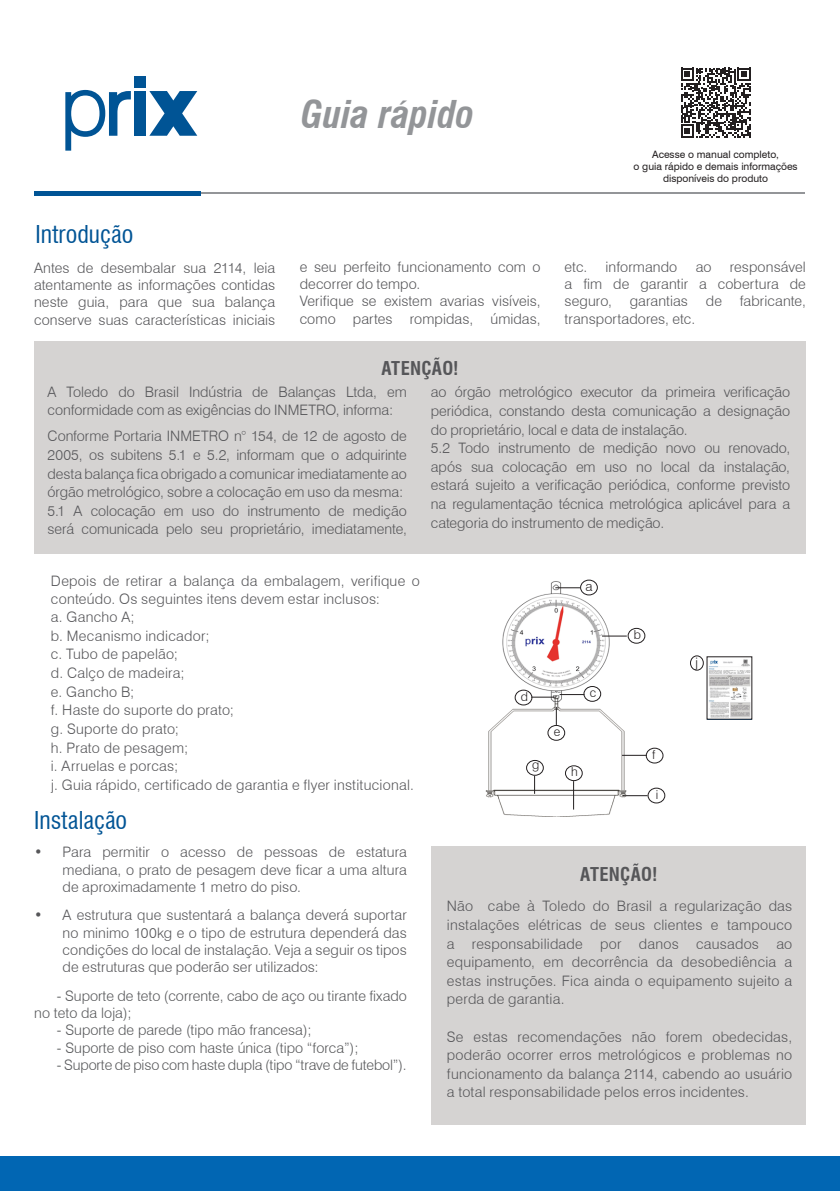
<style>
.page{position:relative;width:840px;height:1191px;background:#fff}
.page>*{position:absolute;margin:0;border:0;box-sizing:border-box;transform-origin:0 0}
.Normal_-_cópia{font:italic 700 condensed 37.4px "Swiss 721 BT";letter-spacing:-.005em;color:#939598}
.SuperTítulo{font:condensed 24px "Swiss 721 BT";color:#005495}
.Título{font:700 condensed 18.6px "Swiss 721 BT";letter-spacing:.01em;color:#565659}
.Texto{font:300 14.4px/18.6px "Swiss 721 BT";letter-spacing:.005em;color:#565659;text-align:justify}
.t1{font:300 14.4px/17.2px "Swiss 721 BT";color:#57585a}
.t2{font:300 13.2px "Swiss 721 BT";color:#231f20}
.t3{font:300 12.4px "Swiss 721 BT";color:#231f20}
.t4{font:10.2px/12.2px "Swiss 721 BT";color:#231f20;text-align:center}
</style>
<div class="page">
<img style="left:485px;top:580px;width:142px;height:237px">
<div style="left:134px;top:91px;width:12px;height:45px;background:#005495"></div>
<div style="left:134px;top:76px;width:12px;height:11px;background:#005495"></div>
<svg style="left:149px;top:91px;width:48px;height:45px"></svg>
<svg style="left:65px;top:90px;width:66px;height:61px"></svg>
<hr style="left:126px;top:192px;width:678px;height:2px;background:#939598">
<hr style="left:34px;top:192px;width:166px;height:4px;background:#005495">
<div style="left:0;top:1157px;width:839px;height:34px;background:#0166b3"></div>
<svg style="left:681px;top:68px;width:69px;height:70px"></svg>
<div style="left:689px;top:655px;width:14px;height:15px;border:1px solid #231f20;border-radius:50%"></div>
<div style="left:627px;top:628px;width:18px;height:15px;border:1px solid #231f20;border-radius:50%"></div>
<div style="left:579px;top:579px;width:18px;height:16px;border:1px solid #231f20;border-radius:50%"></div>
<div style="left:34px;top:341px;width:771px;height:212px;background:#d5d3d2"></div>
<div style="left:431px;top:846px;width:374px;height:279px;background:#d5d3d2"></div>
<img style="left:708px;top:659px;width:41px;height:58px">
<svg style="left:555px;top:587px;width:24px;height:1px"></svg>
<svg style="left:601px;top:635px;width:25px;height:1px"></svg>
<svg style="left:532px;top:694px;width:52px;height:4px"></svg>
<svg style="left:555px;top:707px;width:1px;height:18px"></svg>
<svg style="left:621px;top:755px;width:24px;height:1px"></svg>
<svg style="left:534px;top:775px;width:1px;height:19px"></svg>
<svg style="left:573px;top:781px;width:1px;height:28px"></svg>
<svg style="left:622px;top:795px;width:25px;height:1px"></svg>
<div style="left:583px;top:686px;width:18px;height:16px;border:1px solid #231f20;border-radius:50%"></div>
<div style="left:514px;top:689px;width:18px;height:16px;border:1px solid #231f20;border-radius:50%"></div>
<div style="left:547px;top:725px;width:18px;height:16px;border:1px solid #231f20;border-radius:50%"></div>
<div style="left:525px;top:760px;width:18px;height:15px;border:1px solid #231f20;border-radius:50%"></div>
<div style="left:564px;top:765px;width:18px;height:16px;border:1px solid #231f20;border-radius:50%"></div>
<div style="left:645px;top:747px;width:18px;height:16px;border:1px solid #231f20;border-radius:50%"></div>
<div style="left:647px;top:787px;width:18px;height:16px;border:1px solid #231f20;border-radius:50%"></div>
<p class="Normal_-_cópia" style="left:301px;top:92px;width:174px">Guia rápido</p>
<p class="SuperTítulo" style="left:35px;top:219px;width:99px">Introdução</p>
<p class="Texto" style="left:34px;top:259px;width:243px;line-height:17.2px">Antes de desembalar sua 2114, leia atentamente as informações contidas neste guia, para que sua balança conserve suas características iniciais</p>
<p class="Texto" style="left:299px;top:258px;width:242px;line-height:17.2px">e seu perfeito funcionamento com o decorrer do tempo.</p>
<p class="Texto" style="left:299px;top:292px;width:242px;line-height:17.2px">Verifique se existem avarias visíveis, como partes rompidas, úmidas,</p>
<p class="Título" style="left:381px;top:357px;width:79px">ATENÇÃO!</p>
<p class="t4" style="left:651px;top:148px;width:128px">Acesse o manual completo,</p>
<p class="t4" style="left:633px;top:160px;width:165px">o guia rápido e demais informações disponíveis do produto</p>
<p class="Texto" style="left:564px;top:258px;width:243px;line-height:17.2px;text-indent:165px">responsável a fim de garantir a cobertura de seguro, garantias de fabricante, transportadores, etc.</p>
<p class="Texto" style="left:564px;top:257px;width:24px">etc.</p>
<p class="Texto" style="left:605px;top:257px;width:73px">informando</p>
<p class="Texto" style="left:695px;top:257px;width:17px">ao</p>
<p class="Texto" style="left:48px;top:383px;width:360px;line-height:17.2px">A Toledo do Brasil Indústria de Balanças Ltda, em conformidade com as exigências do INMETRO, informa:</p>
<p class="Texto" style="left:48px;top:427px;width:360px">Conforme Portaria INMETRO n° 154, de 12 de agosto de 2005, os subitens 5.1 e 5.2, informam que o adquirinte desta balança fica obrigado a comunicar imediatamente ao órgão metrológico, sobre a colocação em uso da mesma:</p>
<p class="Texto" style="left:48px;top:501px;width:360px">5.1 A colocação em uso do instrumento de medição será comunicada pelo seu proprietário, imediatamente,</p>
<p class="Texto" style="left:430px;top:383px;width:360px">ao órgão metrológico executor da primeira verificação periódica, constando desta comunicação a designação do proprietário, local e data de instalação.</p>
<p class="Texto" style="left:430px;top:438px;width:360px">5.2 Todo instrumento de medição novo ou renovado, após sua colocação em uso no local da instalação, estará sujeito a verificação periódica, conforme previsto na regulamentação técnica metrológica aplicável para a categoria do instrumento de medição.</p>
<p class="Texto" style="left:51px;top:572px;width:370px;line-height:17.2px">Depois de retirar a balança da embalagem, verifique o conteúdo. Os seguintes itens devem estar inclusos:</p>
<p class="Texto" style="left:51px;top:607px;width:85px">a. Gancho A;</p>
<p class="Texto" style="left:51px;top:626px;width:160px">b. Mecanismo indicador;</p>
<p class="Texto" style="left:51px;top:645px;width:128px">c. Tubo de papelão;</p>
<p class="Texto" style="left:51px;top:663px;width:135px">d. Calço de madeira;</p>
<p class="Texto" style="left:51px;top:682px;width:85px">e. Gancho B;</p>
<p class="Texto" style="left:51px;top:700px;width:184px">f. Haste do suporte do prato;</p>
<p class="Texto" style="left:51px;top:719px;width:129px">g. Suporte do prato;</p>
<p class="Texto" style="left:51px;top:738px;width:139px">h. Prato de pesagem;</p>
<p class="Texto" style="left:51px;top:756px;width:129px">i. Arruelas e porcas;</p>
<p class="Texto" style="left:51px;top:775px;width:364px">j. Guia rápido, certificado de garantia e flyer institucional.</p>
<p class="SuperTítulo" style="left:34px;top:806px;width:94px">Instalação</p>
<p class="Texto" style="left:63px;top:843px;width:345px;line-height:17.2px;text-indent:-28px">• Para permitir o acesso de pessoas de estatura mediana, o prato de pesagem deve ficar a uma altura de aproximadamente 1 metro do piso.</p>
<p class="Texto" style="left:63px;top:906px;width:345px;line-height:17.2px;text-indent:-28px">• A estrutura que sustentará a balança deverá suportar no minimo 100kg e o tipo de estrutura dependerá das condições do local de instalação. Veja a seguir os tipos de estruturas que poderão ser utilizados:</p>
<p class="t1" style="left:34px;top:987px;width:374px;text-indent:23px">- Suporte de teto (corrente, cabo de aço ou tirante fixado no teto da loja);</p>
<p class="t1" style="left:57px;top:1021px;width:256px">- Suporte de parede (tipo mão francesa);</p>
<p class="t1" style="left:57px;top:1039px;width:303px">- Suporte de piso com haste única (tipo “forca”);</p>
<p class="t1" style="left:57px;top:1056px;width:351px">- Suporte de piso com haste dupla (tipo “trave de futebol”).</p>
<p class="t2" style="left:585px;top:578px;width:9px">a</p>
<p class="t3" style="left:520px;top:689px;width:9px">d</p>
<p class="t3" style="left:553px;top:724px;width:8px">e</p>
<p class="t3" style="left:532px;top:757px;width:9px">g</p>
<p class="t3" style="left:571px;top:764px;width:8px">h</p>
<p class="t3" style="left:589px;top:685px;width:8px">c</p>
<p class="t3" style="left:633px;top:627px;width:9px">b</p>
<p class="t3" style="left:652px;top:747px;width:5px">f</p>
<p class="t3" style="left:655px;top:787px;width:4px">i</p>
<p class="Título" style="left:580px;top:862px;width:79px">ATENÇÃO!</p>
<p class="t2" style="left:695px;top:654px;width:4px">j</p>
<p class="Texto" style="left:446px;top:897px;width:347px">Não cabe à Toledo do Brasil a regularização das instalações elétricas de seus clientes e tampouco a responsabilidade por danos causados ao equipamento, em decorrência da desobediência a estas instruções. Fica ainda o equipamento sujeito a perda de garantia.</p>
<p class="Texto" style="left:446px;top:1027px;width:347px">Se estas recomendações não forem obedecidas, poderão ocorrer erros metrológicos e problemas no funcionamento da balança 2114, cabendo ao usuário a total responsabilidade pelos erros incidentes.</p>
</div>
